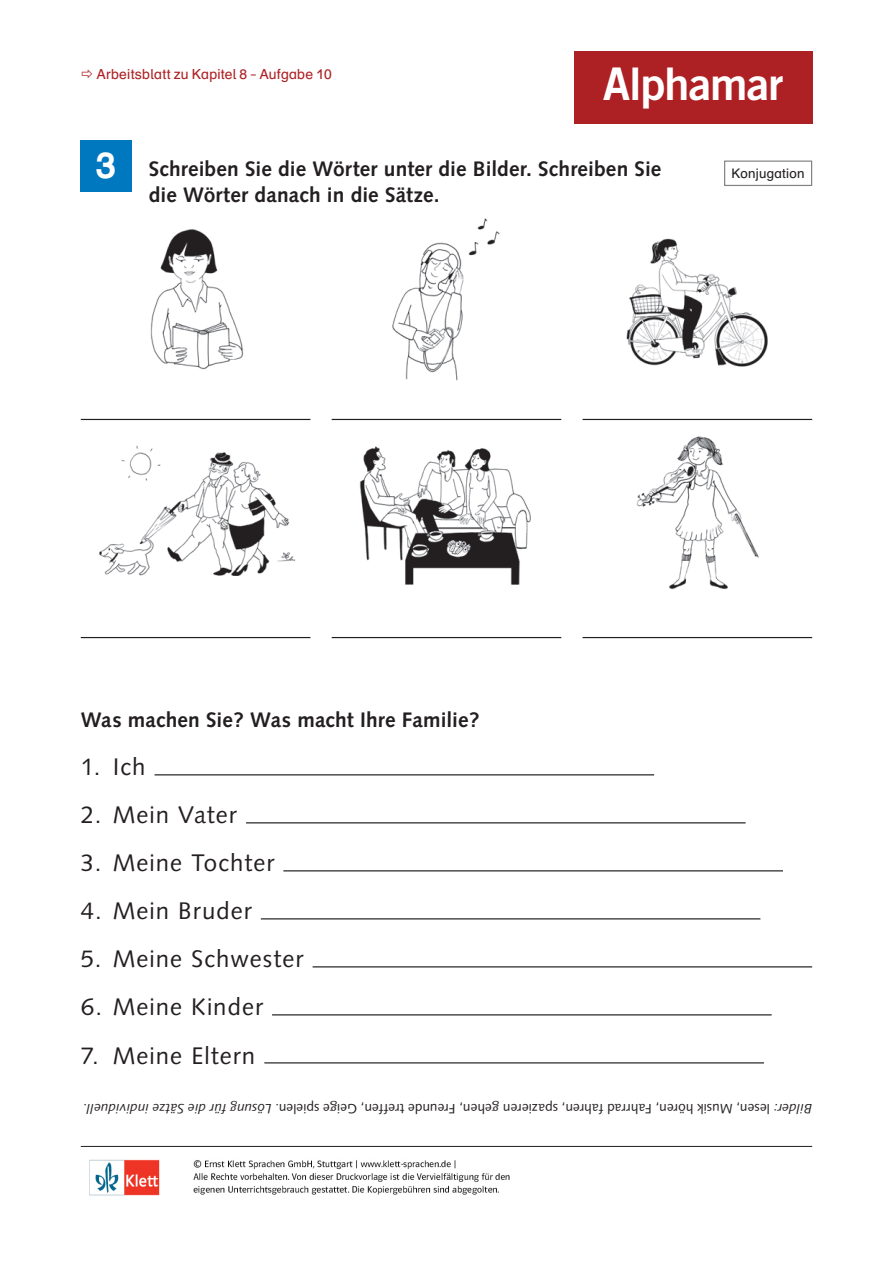
<style>
.page{position:relative;width:893px;height:1263px;background:#fff}
.page>*{position:absolute;margin:0;border:0;box-sizing:border-box;transform-origin:0 0}
.t1{font:45px "Trade Gothic Bold Two";letter-spacing:-.02em;color:#fff}
.t2{font:37.5px "DR HH Unicode Bold";color:#fff}
.t3{font:24px "Syntax";letter-spacing:.045em;color:#231f20}
.t4{font:700 21px/25.5px "Syntax";letter-spacing:.005em;color:#231f20}
.t5{font:14.25px "DR HH Unicode";letter-spacing:.005em;color:#ad2124}
.t6{font:13.5px "Syntax";letter-spacing:.005em;color:#231f20}
.t7{font:13.5px "DR HH Unicode";letter-spacing:.005em;color:#231f20}
.s1{font-style:italic}
</style>
<div class="page">
<hr style="left:81px;top:1146px;width:731px;height:1px;background:#231f20">
<div style="left:574px;top:51px;width:238px;height:72px;background:#ad2124"></div>
<hr style="left:81px;top:419px;width:229px;height:1px;background:#231f20">
<hr style="left:332px;top:419px;width:229px;height:1px;background:#231f20">
<hr style="left:583px;top:419px;width:229px;height:1px;background:#231f20">
<hr style="left:81px;top:637px;width:229px;height:1px;background:#231f20">
<hr style="left:332px;top:637px;width:229px;height:1px;background:#231f20">
<hr style="left:583px;top:637px;width:229px;height:1px;background:#231f20">
<hr style="left:155px;top:774px;width:499px;height:1px;background:#231f20">
<hr style="left:246px;top:822px;width:500px;height:1px;background:#231f20">
<hr style="left:283px;top:870px;width:500px;height:1px;background:#231f20">
<hr style="left:261px;top:918px;width:499px;height:1px;background:#231f20">
<hr style="left:313px;top:966px;width:499px;height:1px;background:#231f20">
<hr style="left:272px;top:1014px;width:500px;height:1px;background:#231f20">
<hr style="left:264px;top:1062px;width:500px;height:1px;background:#231f20">
<div style="left:81px;top:140px;width:51px;height:51px;background:#0078c0"></div>
<svg style="left:724px;top:160px;width:89px;height:26px"></svg>
<img style="left:392px;top:218px;width:108px;height:163px">
<img style="left:626px;top:238px;width:142px;height:129px">
<img style="left:99px;top:445px;width:197px;height:131px">
<img style="left:359px;top:446px;width:172px;height:139px">
<img style="left:637px;top:436px;width:122px;height:154px">
<img style="left:150px;top:229px;width:94px;height:141px">
<img style="left:89px;top:1159px;width:421px;height:37px">
<p class="t5" style="left:96px;top:66px;width:237px">Arbeitsblatt zu Kapitel 8 – Aufgabe 10</p>
<h1 class="t1" style="left:603px;top:56px;width:182px">Alphamar</h1>
<h2 class="t2" style="left:96px;top:143px;width:22px">3</h2>
<h3 class="t4" style="left:149px;top:157px;width:514px">Schreiben Sie die Wörter unter die Bilder. Schreiben Sie die Wörter danach in die Sätze.</h3>
<p class="t7" style="left:732px;top:165px;width:74px">Konjugation</p>
<h3 class="t4" style="left:81px;top:708px;width:400px">Was machen Sie? Was macht Ihre Familie?</h3>
<h3 class="t3" style="left:81px;top:753px;width:66px">1. Ich</h3>
<h3 class="t3" style="left:81px;top:801px;width:158px">2. Mein Vater</h3>
<h3 class="t3" style="left:81px;top:849px;width:195px">3. Meine Tochter</h3>
<h3 class="t3" style="left:81px;top:897px;width:172px">4. Mein Bruder</h3>
<h3 class="t3" style="left:81px;top:945px;width:224px">5. Meine Schwester</h3>
<h3 class="t3" style="left:81px;top:993px;width:184px">6. Meine Kinder</h3>
<h3 class="t3" style="left:81px;top:1041px;width:176px">7. Meine Eltern</h3>
<p class="t6" style="left:812px;top:1116px;width:730px;rotate:-180deg"><span class="s1">Bilder:</span> lesen, Musik hören, Fahrrad fahren, spazieren gehen, Freunde treffen, Geige spielen. <span class="s1">Lösung für die Sätze individuell</span>.</p>
</div>
